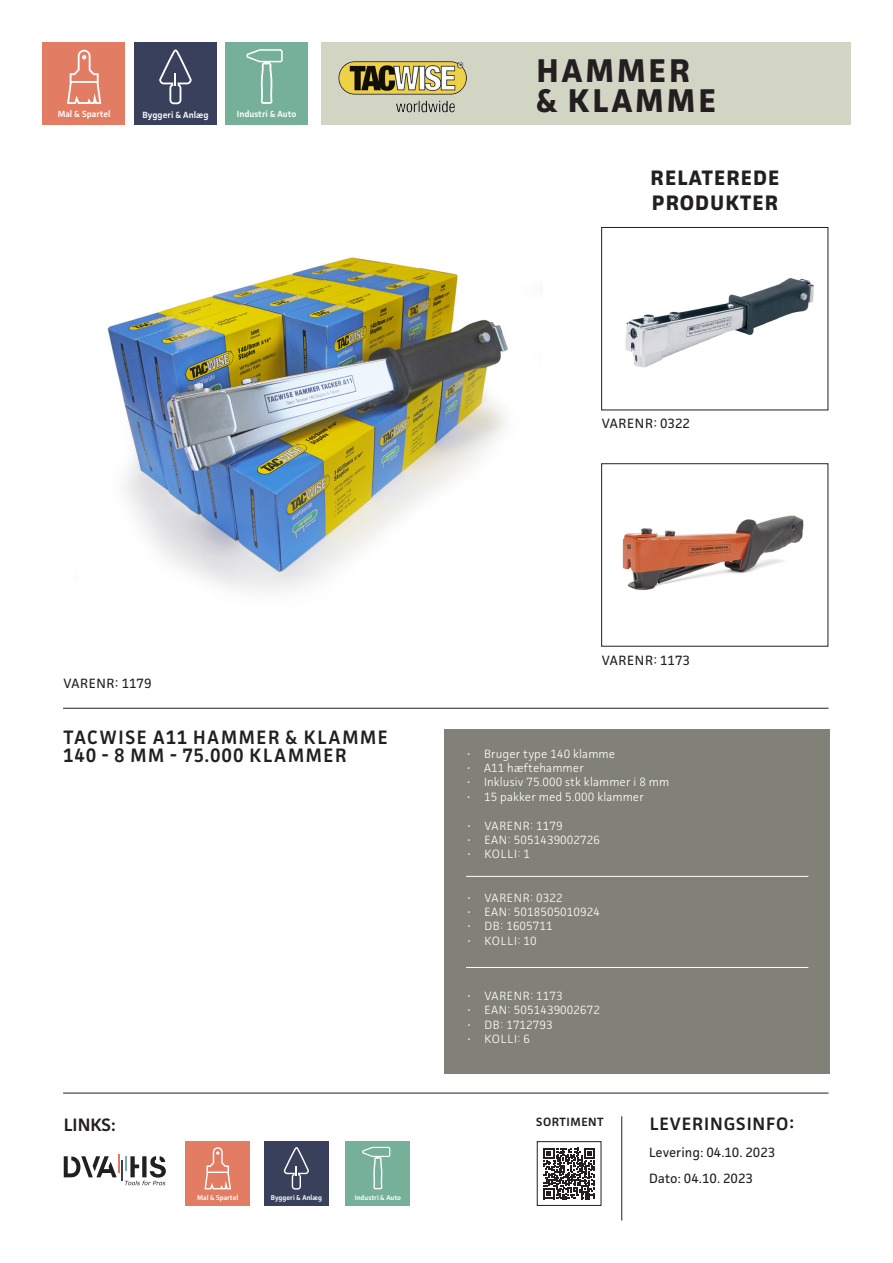
<style>
.page{position:relative;width:893px;height:1263px;background:#fff}
.page>*{position:absolute;margin:0;border:0;box-sizing:border-box;transform-origin:0 0}
.Heading_32_pt{font:700 33px "Facit";letter-spacing:.09em;color:#231f20}
.t1{font:700 21px "Facit";letter-spacing:.05em;color:#231f20}
.t2{font:600 19.5px/18px "Facit";letter-spacing:.09em;color:#231f20;scale:.96 1}
.t3{font:600 18px "Facit";letter-spacing:.05em;color:#231f20}
.t4{font:13.5px "Facit";color:#231f20}
.t5{font:13.5px "Facit";letter-spacing:.025em;color:#231f20}
.t6{font:300 12px "Facit";letter-spacing:.01em;color:#fff}
.t7{font:300 12px "Facit";letter-spacing:.035em;color:#fff}
.t8{font:600 12px "Facit";letter-spacing:.05em;color:#231f20}
.t9{font:600 9px "Facit";color:#fff}
.t10{font:600 8.85px "Facit";color:#fff}
.t11{font:600 6.9px "Facit";color:#fff}
</style>
<div class="page">
<div style="left:225px;top:43px;width:83px;height:82px;background:#76b099"></div>
<svg style="left:247px;top:49px;width:36px;height:55px"></svg>
<div style="left:43px;top:43px;width:82px;height:82px;background:#e27d63"></div>
<svg style="left:67px;top:50px;width:34px;height:54px"></svg>
<div style="left:134px;top:43px;width:83px;height:82px;background:#39405c"></div>
<svg style="left:159px;top:49px;width:33px;height:55px"></svg>
<hr style="left:63px;top:708px;width:765px;height:1px;background:#231f20">
<hr style="left:63px;top:1093px;width:765px;height:1px;background:#231f20">
<div style="left:444px;top:729px;width:386px;height:345px;background:#818178"></div>
<hr style="left:466px;top:876px;width:342px;height:1px;background:#fff">
<hr style="left:466px;top:967px;width:342px;height:1px;background:#fff">
<svg style="left:64px;top:1154px;width:102px;height:31px"></svg>
<hr style="left:621px;top:1116px;width:1px;height:104px;background:#231f20">
<svg style="left:543px;top:1148px;width:52px;height:51px"></svg>
<div style="left:537px;top:1141px;width:64px;height:65px;border:1px solid #231f20"></div>
<img style="left:74px;top:257px;width:434px;height:334px">
<div style="left:346px;top:1141px;width:64px;height:65px;background:#76b099"></div>
<svg style="left:362px;top:1147px;width:28px;height:42px"></svg>
<div style="left:185px;top:1141px;width:65px;height:65px;background:#e27d63"></div>
<svg style="left:204px;top:1147px;width:27px;height:42px"></svg>
<div style="left:264px;top:1141px;width:64px;height:65px;background:#39405c"></div>
<svg style="left:284px;top:1147px;width:25px;height:42px"></svg>
<div style="left:321px;top:43px;width:529px;height:82px;background:#d2d4c4"></div>
<img style="left:338px;top:61px;width:129px;height:51px">
<img style="left:625px;top:277px;width:189px;height:91px">
<div style="left:601px;top:227px;width:227px;height:183px;border:1px solid #231f20"></div>
<img style="left:622px;top:515px;width:182px;height:76px">
<div style="left:601px;top:463px;width:227px;height:183px;border:1px solid #231f20"></div>
<p class="t9" style="left:58px;top:109px;width:54px">Mal &amp; Spartel</p>
<p class="t9" style="left:143px;top:109px;width:68px">Byggeri &amp; Anlæg</p>
<p class="t10" style="left:237px;top:109px;width:61px">Industri &amp; Auto</p>
<p class="Heading_32_pt" style="left:537px;top:50px;width:155px">HAMMER</p>
<p class="Heading_32_pt" style="left:536px;top:80px;width:182px">&amp; KLAMME</p>
<p class="t1" style="left:651px;top:165px;width:130px">RELATEREDE</p>
<p class="t1" style="left:652px;top:190px;width:128px">PRODUKTER</p>
<p class="t5" style="left:602px;top:415px;width:90px">VARENR: 0322</p>
<p class="t5" style="left:63px;top:674px;width:90px">VARENR: 1179</p>
<p class="t2" style="left:63px;top:728px;width:340px">TACWISE A11 HAMMER &amp; KLAMME<br>140 - 8 MM - 75.000 KLAMMER</p>
<p class="t5" style="left:602px;top:651px;width:90px">VARENR: 1173</p>
<p class="t6" style="left:467px;top:746px;width:150px">• Bruger type 140 klamme</p>
<p class="t6" style="left:467px;top:760px;width:118px">• A11 hæftehammer</p>
<p class="t6" style="left:467px;top:775px;width:204px">• Inklusiv 75.000 stk klammer i 8 mm</p>
<p class="t6" style="left:467px;top:789px;width:178px">• 15 pakker med 5.000 klammer</p>
<p class="t7" style="left:467px;top:818px;width:97px">• VARENR: 1179</p>
<p class="t6" style="left:467px;top:832px;width:134px">• EAN: 5051439002726</p>
<p class="t6" style="left:467px;top:847px;width:64px">• KOLLI: 1</p>
<p class="t7" style="left:467px;top:890px;width:97px">• VARENR: 0322</p>
<p class="t6" style="left:467px;top:904px;width:134px">• EAN: 5018505010924</p>
<p class="t6" style="left:467px;top:919px;width:87px">• DB: 1605711</p>
<p class="t6" style="left:467px;top:933px;width:71px">• KOLLI: 10</p>
<p class="t7" style="left:467px;top:988px;width:97px">• VARENR: 1173</p>
<p class="t6" style="left:467px;top:1003px;width:134px">• EAN: 5051439002672</p>
<p class="t6" style="left:467px;top:1017px;width:87px">• DB: 1712793</p>
<p class="t6" style="left:467px;top:1031px;width:64px">• KOLLI: 6</p>
<p class="t8" style="left:536px;top:1114px;width:69px">SORTIMENT</p>
<p class="t3" style="left:64px;top:1114px;width:53px">LINKS:</p>
<p class="t3" style="left:650px;top:1112px;width:146px">LEVERINGSINFO:</p>
<p class="t4" style="left:649px;top:1144px;width:128px">Levering: 04.10. 2023</p>
<p class="t4" style="left:649px;top:1170px;width:105px">Dato: 04.10. 2023</p>
<p class="t11" style="left:197px;top:1193px;width:43px">Mal &amp; Spartel</p>
<p class="t11" style="left:271px;top:1193px;width:53px">Byggeri &amp; Anlæg</p>
<p class="t11" style="left:355px;top:1193px;width:48px">Industri &amp; Auto</p>
</div>
